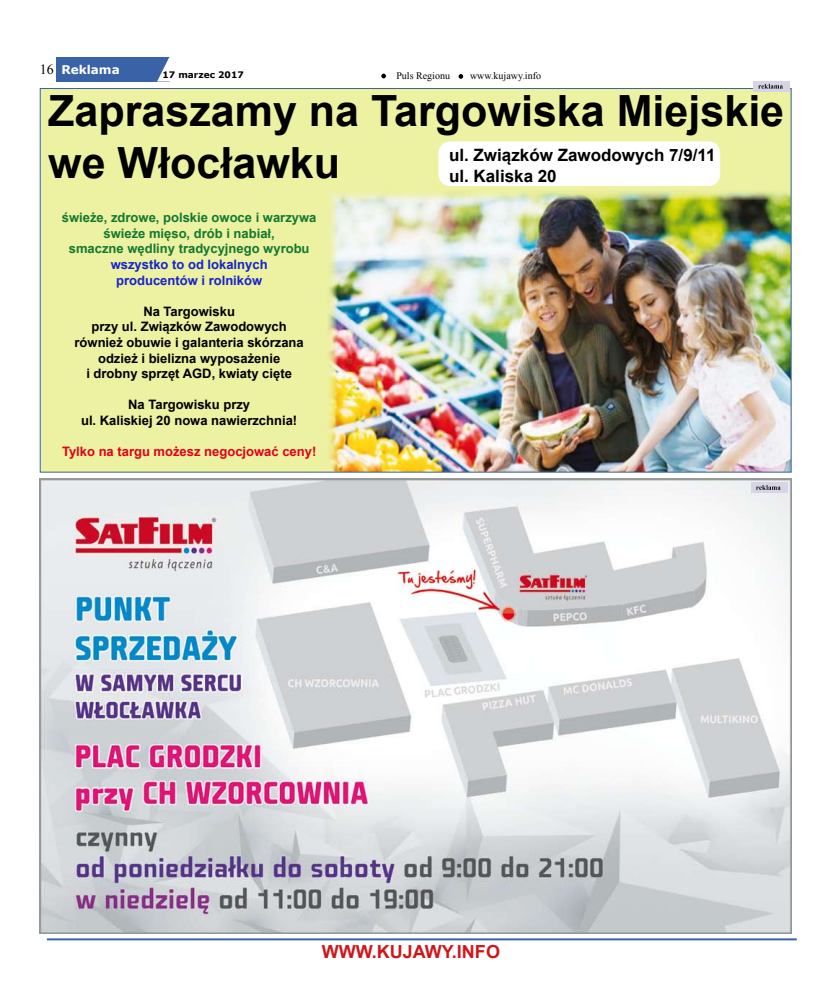
<style>
.page{position:relative;width:820px;height:993px;background:#fff}
.page>*{position:absolute;margin:0;border:0;box-sizing:border-box;transform-origin:0 0}
.t1{font:700 43px/51.6px "Arial";color:#000}
.t2{font:700 18px "Arial";color:#cf171b}
.t3{font:700 17px/20.4px "Arial";color:#000}
.t4{font:700 13px/15.6px "Arial";color:#000;text-align:center}
.t5{font:700 13px/15.6px "Arial";color:#127930;text-align:center}
.t6{font:700 13px/15.6px "Arial";color:#1724c8;text-align:center}
.t7{font:700 13px "Arial";color:#e2001a}
.t8{font:700 12px "Verdana";color:#fff}
.t9{font:10px "Times New Roman";color:#000}
.t10{font:700 9px "Verdana";color:#000}
.s1{font-family:"Times New Roman";font-weight:400;font-size:14px;color:#000}
</style>
<div class="page">
<div style="left:40px;top:88px;width:751px;height:384px;background:#edf1a2"></div>
<div style="left:56px;top:57px;width:113px;height:24px;background:#3a62a7"></div>
<svg style="left:157px;top:57px;width:13px;height:24px"></svg>
<svg style="left:381px;top:74px;width:5px;height:4px"></svg>
<svg style="left:458px;top:74px;width:5px;height:5px"></svg>
<hr style="left:47px;top:938px;width:749px;height:2px;background:#3a62a7">
<img style="left:40px;top:478px;width:751px;height:454px">
<img style="left:328px;top:191px;width:461px;height:279px">
<div style="left:438px;top:141px;width:282px;height:45px;background:#fff;border-radius:12px"></div>
<div style="left:750px;top:482px;width:36px;height:11px;background:#d7d5e5"></div>
<svg style="left:756px;top:485px;width:24px;height:4px"></svg>
<div style="left:753px;top:81px;width:36px;height:11px;background:#d7d5e5"></div>
<svg style="left:758px;top:84px;width:24px;height:5px"></svg>
<p class="t8" style="left:40px;top:62px;width:81px"><span class="s1">16</span> Reklama</p>
<p class="t10" style="left:162px;top:69px;width:83px">17 marzec 2017</p>
<p class="t9" style="left:396px;top:69px;width:55px">Puls Regionu</p>
<p class="t9" style="left:470px;top:69px;width:72px">www.kujawy.info</p>
<h1 class="t1" style="left:48px;top:87px;width:737px">Zapraszamy na Targowiska Miejskie we Włocławku</h1>
<h3 class="t3" style="left:449px;top:145px;width:268px">ul. Związków Zawodowych 7/9/11 ul. Kaliska 20</h3>
<p class="t5" style="left:62px;top:210px;width:256px">świeże, zdrowe, polskie owoce i warzywa świeże mięso, drób i nabiał,<br>smaczne wędliny tradycyjnego wyrobu</p>
<p class="t6" style="left:111px;top:257px;width:158px">wszystko to od lokalnych producentów i rolników</p>
<p class="t4" style="left:75px;top:304px;width:231px">Na Targowisku<br>przy ul. Związków Zawodowych również obuwie i galanteria skórzana odzież i bielizna wyposażenie<br>i drobny sprzęt AGD, kwiaty cięte</p>
<p class="t4" style="left:81px;top:397px;width:218px">Na Targowisku przy<br>ul. Kaliskiej 20 nowa nawierzchnia!</p>
<p class="t7" style="left:62px;top:443px;width:256px">Tylko na targu możesz negocjować ceny!</p>
<h2 class="t2" style="left:322px;top:939px;width:179px">WWW.KUJAWY.INFO</h2>
</div>
